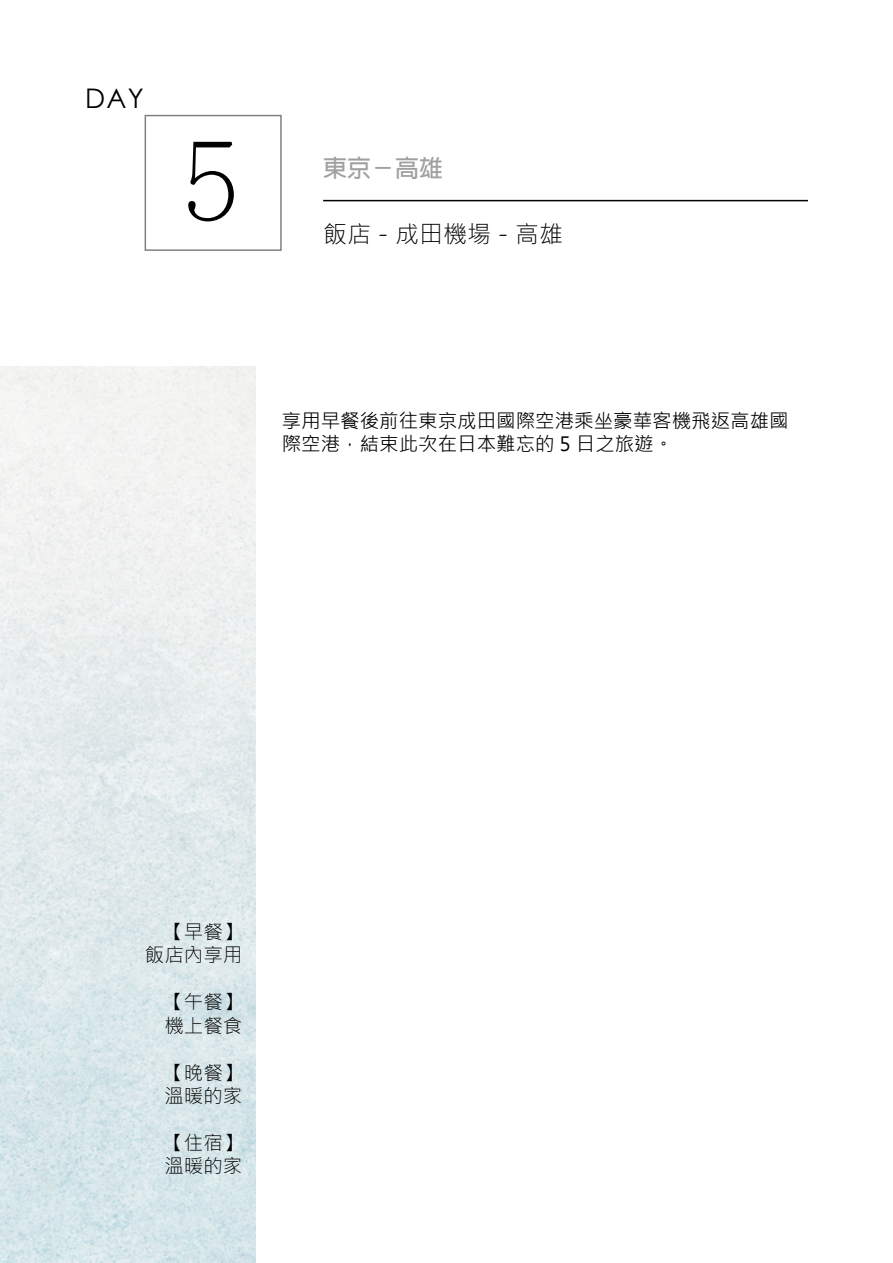
<style>
.page{position:relative;width:893px;height:1263px;background:#fff}
.page>*{position:absolute;margin:0;border:0;box-sizing:border-box;transform-origin:0 0}
.t1{font:300 108px "Adobe Ming Std";color:#000}
.t2{font:27px "Century Gothic";color:#000}
.t3{font:300 24px "Microsoft Jheng Hei";color:#000}
.t4{font:700 24px "Adobe Fan Heiti Std";color:#9fa0a0}
.t5{font:19.5px/23.4px "Microsoft Jheng Hei";color:#000}
.t6{font:300 19.5px/23.4px "Microsoft Jheng Hei";color:#000}
</style>
<div class="page">
<hr style="left:323px;top:200px;width:485px;height:1px;background:#000">
<img style="left:0;top:367px;width:255px;height:896px">
<h2 class="t2" style="left:85px;top:80px;width:60px">DAY</h2>
<h1 class="t1" style="left:185px;top:122px;width:56px">5</h1>
<p class="t4" style="left:323px;top:154px;width:121px">東京－高雄</p>
<p class="t3" style="left:323px;top:218px;width:241px">飯店－成田機場－高雄</p>
<p class="t5" style="left:282px;top:409px;width:508px">享用早餐後前往東京成田國際空港乘坐豪華客機飛返高雄國際空港，結束此次在日本難忘的 5 日之旅遊。</p>
<p class="t6" style="left:145px;top:920px;width:99px;text-align:right">【早餐】飯店內享用</p>
<p class="t6" style="left:164px;top:990px;width:79px">【午餐】機上餐食</p>
<p class="t6" style="left:164px;top:1060px;width:79px">【晚餐】溫暖的家</p>
<p class="t6" style="left:164px;top:1131px;width:79px">【住宿】溫暖的家</p>
</div>
